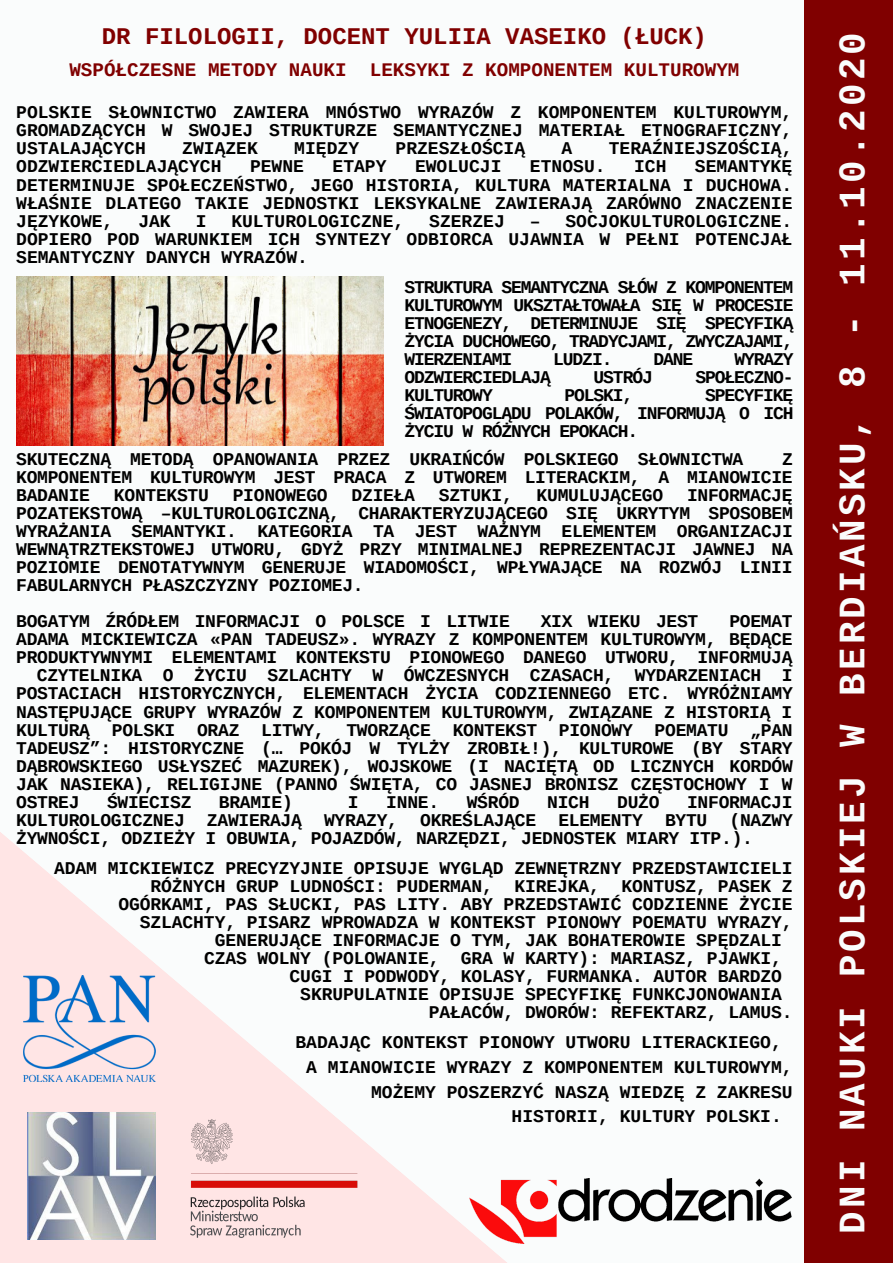
<style>
.page{position:relative;width:893px;height:1263px;background:#fafcfc}
.page>*{position:absolute;margin:0;border:0;box-sizing:border-box;transform-origin:0 0}
.t1{font:700 37.5px "Cousine";letter-spacing:.085em;color:#fafcfc}
.t2{font:700 24px "Cousine";color:#800000}
.t3{font:700 19.27px "Cousine";color:#800000}
.t4{font:700 18px/18px "Cousine";letter-spacing:-.015em;color:#000;text-align:justify}
.t5{font:700 18px "Cousine";letter-spacing:-.06em;color:#000}
</style>
<div class="page">
<div style="left:804px;top:0;width:89px;height:1263px;background:#800000"></div>
<svg style="left:0;top:832px;width:525px;height:431px"></svg>
<img style="left:190px;top:1112px;width:170px;height:127px">
<img style="left:28px;top:1112px;width:127px;height:127px">
<img style="left:23px;top:976px;width:133px;height:105px">
<img style="left:16px;top:276px;width:368px;height:170px">
<img style="left:469px;top:1178px;width:322px;height:65px">
<h2 class="t2" style="left:102px;top:24px;width:607px">DR FILOLOGII, DOCENT YULIIA VASEIKO (ŁUCK)</h2>
<p class="t3" style="left:69px;top:60px;width:671px">WSPÓŁCZESNE METODY NAUKI LEKSYKI Z KOMPONENTEM KULTUROWYM</p>
<p class="t4" style="left:16px;top:105px;width:777px">POLSKIE SŁOWNICTWO ZAWIERA MNÓSTWO WYRAZÓW Z KOMPONENTEM KULTUROWYM, GROMADZĄCYCH W SWOJEJ STRUKTURZE SEMANTYCZNEJ MATERIAŁ ETNOGRAFICZNY, USTALAJĄCYCH</p>
<p class="t4" style="left:182px;top:141px;width:77px">ZWIĄZEK</p>
<p class="t4" style="left:294px;top:141px;width:66px">MIĘDZY</p>
<p class="t4" style="left:395px;top:141px;width:131px">PRZESZŁOŚCIĄ</p>
<p class="t4" style="left:561px;top:141px;width:12px">A</p>
<p class="t4" style="left:609px;top:141px;width:185px">TERAŹNIEJSZOŚCIĄ,</p>
<p class="t4" style="left:16px;top:159px;width:207px">ODZWIERCIEDLAJĄCYCH</p>
<p class="t4" style="left:250px;top:159px;width:56px">PEWNE</p>
<p class="t4" style="left:332px;top:159px;width:56px">ETAPY</p>
<p class="t4" style="left:415px;top:159px;width:88px">EWOLUCJI</p>
<p class="t4" style="left:530px;top:159px;width:77px">ETNOSU.</p>
<p class="t4" style="left:634px;top:159px;width:34px">ICH</p>
<p class="t4" style="left:16px;top:159px;width:778px;text-indent:679px">SEMANTYKĘ DETERMINUJE SPOŁECZEŃSTWO, JEGO HISTORIA, KULTURA MATERIALNA I DUCHOWA.<br>WŁAŚNIE DLATEGO TAKIE JEDNOSTKI LEKSYKALNE ZAWIERAJĄ ZARÓWNO ZNACZENIE JĘZYKOWE,</p>
<p class="t4" style="left:16px;top:213px;width:777px;text-indent:513px">– SOCJOKULTUROLOGICZNE.<br>DOPIERO POD WARUNKIEM ICH SYNTEZY ODBIORCA UJAWNIA W PEŁNI POTENCJAŁ SEMANTYCZNY DANYCH WYRAZÓW.</p>
<p class="t4" style="left:138px;top:213px;width:34px">JAK</p>
<p class="t4" style="left:196px;top:213px;width:12px">I</p>
<p class="t4" style="left:231px;top:213px;width:174px">KULTUROLOGICZNE,</p>
<p class="t4" style="left:429px;top:213px;width:77px">SZERZEJ</p>
<p class="t4" style="left:404px;top:279px;width:391px">STRUKTURA SEMANTYCZNA SŁÓW Z KOMPONENTEM KULTUROWYM UKSZTAŁTOWAŁA SIĘ W PROCESIE ETNOGENEZY, DETERMINUJE SIĘ SPECYFIKĄ ŻYCIA DUCHOWEGO, TRADYCJAMI, ZWYCZAJAMI, WIERZENIAMI</p>
<p class="t4" style="left:553px;top:351px;width:61px">LUDZI.</p>
<p class="t4" style="left:653px;top:351px;width:41px">DANE</p>
<p class="t4" style="left:734px;top:351px;width:61px">WYRAZY</p>
<p class="t5" style="left:404px;top:368px;width:148px">ODZWIERCIEDLAJĄ</p>
<p class="t4" style="left:593px;top:369px;width:61px">USTRÓJ</p>
<p class="t5" style="left:695px;top:368px;width:100px">SPOŁECZNO-</p>
<p class="t5" style="left:404px;top:386px;width:90px">KULTUROWY</p>
<p class="t4" style="left:564px;top:387px;width:70px">POLSKI,</p>
<p class="t4" style="left:404px;top:387px;width:391px;text-indent:300px">SPECYFIKĘ ŚWIATOPOGLĄDU POLAKÓW, INFORMUJĄ O ICH ŻYCIU W RÓŻNYCH EPOKACH.</p>
<p class="t4" style="left:16px;top:452px;width:728px">SKUTECZNĄ METODĄ OPANOWANIA PRZEZ UKRAIŃCÓW POLSKIEGO SŁOWNICTWA</p>
<p class="t4" style="left:16px;top:452px;width:778px;text-indent:766px">Z KOMPONENTEM KULTUROWYM JEST PRACA Z UTWOREM LITERACKIM, A MIANOWICIE BADANIE</p>
<p class="t4" style="left:16px;top:488px;width:778px;text-indent:671px">INFORMACJĘ POZATEKSTOWĄ –KULTUROLOGICZNĄ, CHARAKTERYZUJĄCEGO SIĘ UKRYTYM SPOSOBEM WYRAŻANIA SEMANTYKI. KATEGORIA TA JEST WAŻNYM ELEMENTEM ORGANIZACJI WEWNĄTRZTEKSTOWEJ UTWORU, GDYŻ PRZY MINIMALNEJ REPREZENTACJI JAWNEJ NA POZIOMIE DENOTATYWNYM GENERUJE WIADOMOŚCI, WPŁYWAJĄCE NA ROZWÓJ LINII FABULARNYCH PŁASZCZYZNY POZIOMEJ.</p>
<p class="t4" style="left:16px;top:614px;width:495px">BOGATYM ŹRÓDŁEM INFORMACJI O POLSCE I LITWIE</p>
<p class="t4" style="left:541px;top:614px;width:159px">XIX WIEKU JEST</p>
<p class="t4" style="left:729px;top:614px;width:65px">POEMAT</p>
<p class="t4" style="left:16px;top:632px;width:778px">ADAMA MICKIEWICZA «PAN TADEUSZ». WYRAZY Z KOMPONENTEM KULTUROWYM, BĘDĄCE</p>
<p class="t4" style="left:16px;top:650px;width:778px">PRODUKTYWNYMI ELEMENTAMI KONTEKSTU PIONOWEGO DANEGO UTWORU, INFORMUJĄ</p>
<p class="t4" style="left:37px;top:668px;width:757px">CZYTELNIKA O ŻYCIU SZLACHTY W ÓWCZESNYCH CZASACH, WYDARZENIACH I</p>
<p class="t4" style="left:16px;top:686px;width:778px">POSTACIACH HISTORYCZNYCH, ELEMENTACH ŻYCIA CODZIENNEGO ETC. WYRÓŻNIAMY</p>
<p class="t4" style="left:16px;top:704px;width:777px">NASTĘPUJĄCE GRUPY WYRAZÓW Z KOMPONENTEM KULTUROWYM, ZWIĄZANE Z HISTORIĄ I</p>
<p class="t4" style="left:16px;top:722px;width:778px">KULTURĄ POLSKI ORAZ LITWY, TWORZĄCE KONTEKST PIONOWY POEMATU „PAN</p>
<p class="t4" style="left:16px;top:740px;width:778px">TADEUSZ”: HISTORYCZNE (… POKÓJ W TYLŻY ZROBIŁ!), KULTUROWE (BY STARY</p>
<p class="t4" style="left:16px;top:758px;width:778px">DĄBROWSKIEGO USŁYSZEĆ MAZUREK), WOJSKOWE (I NACIĘTĄ OD LICZNYCH KORDÓW</p>
<p class="t4" style="left:16px;top:776px;width:778px">JAK NASIEKA), RELIGIJNE (PANNO ŚWIĘTA, CO JASNEJ BRONISZ CZĘSTOCHOWY I W</p>
<p class="t4" style="left:16px;top:794px;width:65px">OSTREJ</p>
<p class="t4" style="left:107px;top:794px;width:86px">ŚWIECISZ</p>
<p class="t4" style="left:219px;top:794px;width:75px">BRAMIE)</p>
<p class="t4" style="left:348px;top:794px;width:12px">I</p>
<p class="t4" style="left:386px;top:794px;width:54px">INNE.</p>
<p class="t4" style="left:467px;top:794px;width:54px">WŚRÓD</p>
<p class="t4" style="left:547px;top:794px;width:44px">NICH</p>
<p class="t4" style="left:617px;top:794px;width:44px">DUŻO</p>
<p class="t4" style="left:114px;top:488px;width:96px">KONTEKSTU</p>
<p class="t4" style="left:233px;top:488px;width:96px">PIONOWEGO</p>
<p class="t4" style="left:352px;top:488px;width:65px">DZIEŁA</p>
<p class="t4" style="left:439px;top:488px;width:75px">SZTUKI,</p>
<p class="t4" style="left:536px;top:488px;width:128px">KUMULUJĄCEGO</p>
<p class="t4" style="left:16px;top:794px;width:778px;text-indent:671px">INFORMACJI KULTUROLOGICZNEJ ZAWIERAJĄ WYRAZY, OKREŚLAJĄCE ELEMENTY BYTU (NAZWY ŻYWNOŚCI, ODZIEŻY I OBUWIA, POJAZDÓW, NARZĘDZI, JEDNOSTEK MIARY ITP.).</p>
<p class="t4" style="left:54px;top:860px;width:740px">ADAM MICKIEWICZ PRECYZYJNIE OPISUJE WYGLĄD ZEWNĘTRZNY PRZEDSTAWICIELI</p>
<p class="t4" style="left:150px;top:878px;width:643px">RÓŻNYCH GRUP LUDNOŚCI: PUDERMAN, KIREJKA, KONTUSZ, PASEK Z</p>
<p class="t4" style="left:118px;top:896px;width:676px">OGÓRKAMI, PAS SŁUCKI, PAS LITY. ABY PRZEDSTAWIĆ CODZIENNE ŻYCIE</p>
<p class="t4" style="left:140px;top:914px;width:654px">SZLACHTY, PISARZ WPROWADZA W KONTEKST PIONOWY POEMATU WYRAZY,</p>
<p class="t4" style="left:215px;top:932px;width:569px">GENERUJĄCE INFORMACJE O TYM, JAK BOHATEROWIE SPĘDZALI</p>
<p class="t4" style="left:204px;top:950px;width:579px">CZAS WOLNY (POLOWANIE, GRA W KARTY): MARIASZ, PJAWKI,</p>
<p class="t4" style="left:290px;top:968px;width:494px">CUGI I PODWODY, KOLASY, FURMANKA. AUTOR BARDZO</p>
<p class="t4" style="left:300px;top:986px;width:483px">SKRUPULATNIE OPISUJE SPECYFIKĘ FUNKCJONOWANIA</p>
<p class="t4" style="left:429px;top:1004px;width:365px">PAŁACÓW, DWORÓW: REFEKTARZ, LAMUS.</p>
<p class="t4" style="left:295px;top:1034px;width:488px">BADAJĄC KONTEKST PIONOWY UTWORU LITERACKIEGO,</p>
<p class="t4" style="left:306px;top:1059px;width:488px">A MIANOWICIE WYRAZY Z KOMPONENTEM KULTUROWYM,</p>
<p class="t4" style="left:371px;top:1084px;width:423px">MOŻEMY POSZERZYĆ NASZĄ WIEDZĘ Z ZAKRESU</p>
<p class="t4" style="left:511px;top:1109px;width:272px">HISTORII, KULTURY POLSKI.</p>
<h1 class="t1" style="left:833px;top:1234px;width:1203px;rotate:-90deg">DNI NAUKI POLSKIEJ W BERDIAŃSKU, 8 - 11.10.2020</h1>
</div>
